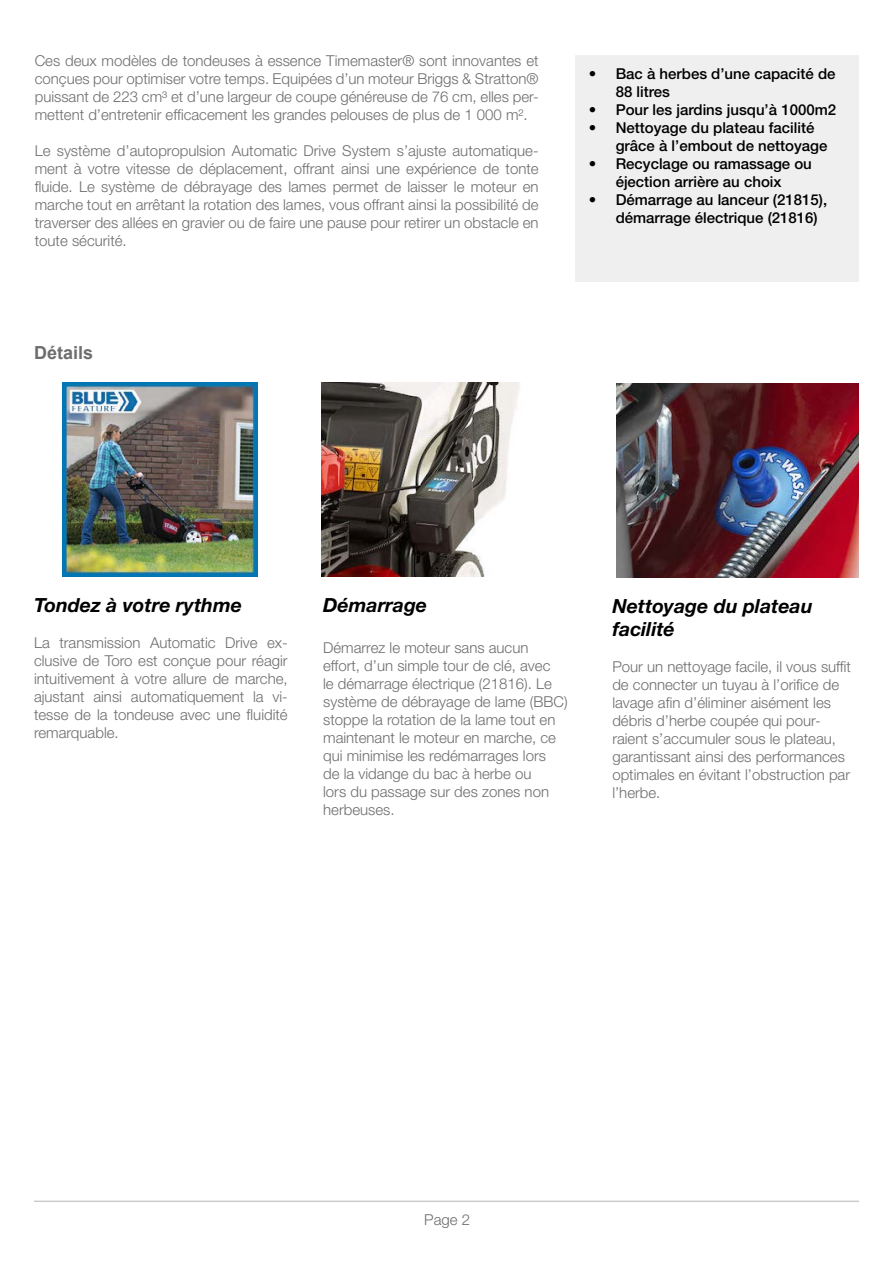
<style>
.page{position:relative;width:893px;height:1263px;background:#fff}
.page>*{position:absolute;margin:0;border:0;box-sizing:border-box;transform-origin:0 0}
.t1{font:italic 700 19.5px/23.4px "Helvetica Neue LT Std";color:#000}
.t2{font:700 18px "Arial";color:#6d6d6d}
.t3{font:300 15px/18px "Helvetica Neue LT Std";color:#6d6d6d;text-align:justify}
.t4{font:500 15px/18px "Helvetica Neue LT Std";color:#000}
</style>
<div class="page">
<hr style="left:34px;top:1200px;width:825px;height:2px;background:#cdcccc">
<div style="left:576px;top:55px;width:283px;height:227px;background:#eeefee"></div>
<img style="left:322px;top:382px;width:198px;height:195px">
<img style="left:63px;top:382px;width:194px;height:195px">
<img style="left:617px;top:383px;width:242px;height:195px">
<p class="t3" style="left:35px;top:51px;width:505px">Ces deux modèles de tondeuses à essence Timemaster® sont innovantes et conçues pour optimiser votre temps. Equipées d’un moteur Briggs &amp; Stratton® puissant de 223 cm³ et d’une largeur de coupe généreuse de 76 cm, elles per&shy;mettent d’entretenir efficacement les grandes pelouses de plus de 1 000 m².</p>
<p class="t3" style="left:35px;top:141px;width:505px">Le système d’autopropulsion Automatic Drive System s’ajuste automatique&shy;ment à votre vitesse de déplacement, offrant ainsi une expérience de tonte fluide. Le système de débrayage des lames permet de laisser le moteur en marche tout en arrêtant la rotation des lames, vous offrant ainsi la possibilité de traverser des allées en gravier ou de faire une pause pour retirer un obstacle en toute sécurité.</p>
<p class="t2" style="left:34px;top:340px;width:61px">Détails</p>
<p class="t4" style="left:616px;top:64px;width:221px;text-indent:-27px">• Bac à herbes d’une capacité de<br>88 litres</p>
<p class="t4" style="left:589px;top:100px;width:249px">• Pour les jardins jusqu’à 1000m2</p>
<p class="t4" style="left:616px;top:118px;width:213px;text-indent:-27px">• Nettoyage du plateau facilité grâce à l’embout de nettoyage</p>
<p class="t4" style="left:589px;top:154px;width:225px;text-align:center">• Recyclage ou ramassage ou éjection arrière au choix</p>
<p class="t4" style="left:616px;top:190px;width:213px;text-indent:-27px">• Démarrage au lanceur (21815), démarrage électrique (21816)</p>
<h1 class="t1" style="left:34px;top:593px;width:210px">Tondez à votre rythme</h1>
<p class="t3" style="left:34px;top:633px;width:255px">La transmission Automatic Drive ex&shy;clusive de Toro est conçue pour réagir intuitivement à votre allure de marche, ajustant ainsi automatiquement la vi&shy;tesse de la tondeuse avec une fluidité remarquable.</p>
<h1 class="t1" style="left:323px;top:593px;width:105px">Démarrage</h1>
<p class="t3" style="left:323px;top:639px;width:246px;text-align:left">Démarrez le moteur sans aucun effort, d’un simple tour de clé, avec<br>le démarrage électrique (21816). Le système de débrayage de lame (BBC) stoppe la rotation de la lame tout en maintenant le moteur en marche, ce qui minimise les redémarrages lors<br>de la vidange du bac à herbe ou<br>lors du passage sur des zones non herbeuses.</p>
<h1 class="t1" style="left:612px;top:594px;width:202px">Nettoyage du plateau facilité</h1>
<p class="t3" style="left:612px;top:658px;width:240px;text-align:left">Pour un nettoyage facile, il vous suffit de connecter un tuyau à l’orifice de lavage afin d’éliminer aisément les débris d’herbe coupée qui pour&shy;raient s’accumuler sous le plateau, garantissant ainsi des performances optimales en évitant l’obstruction par l’herbe.</p>
<p class="t3" style="left:424px;top:1210px;width:47px">Page 2</p>
</div>
